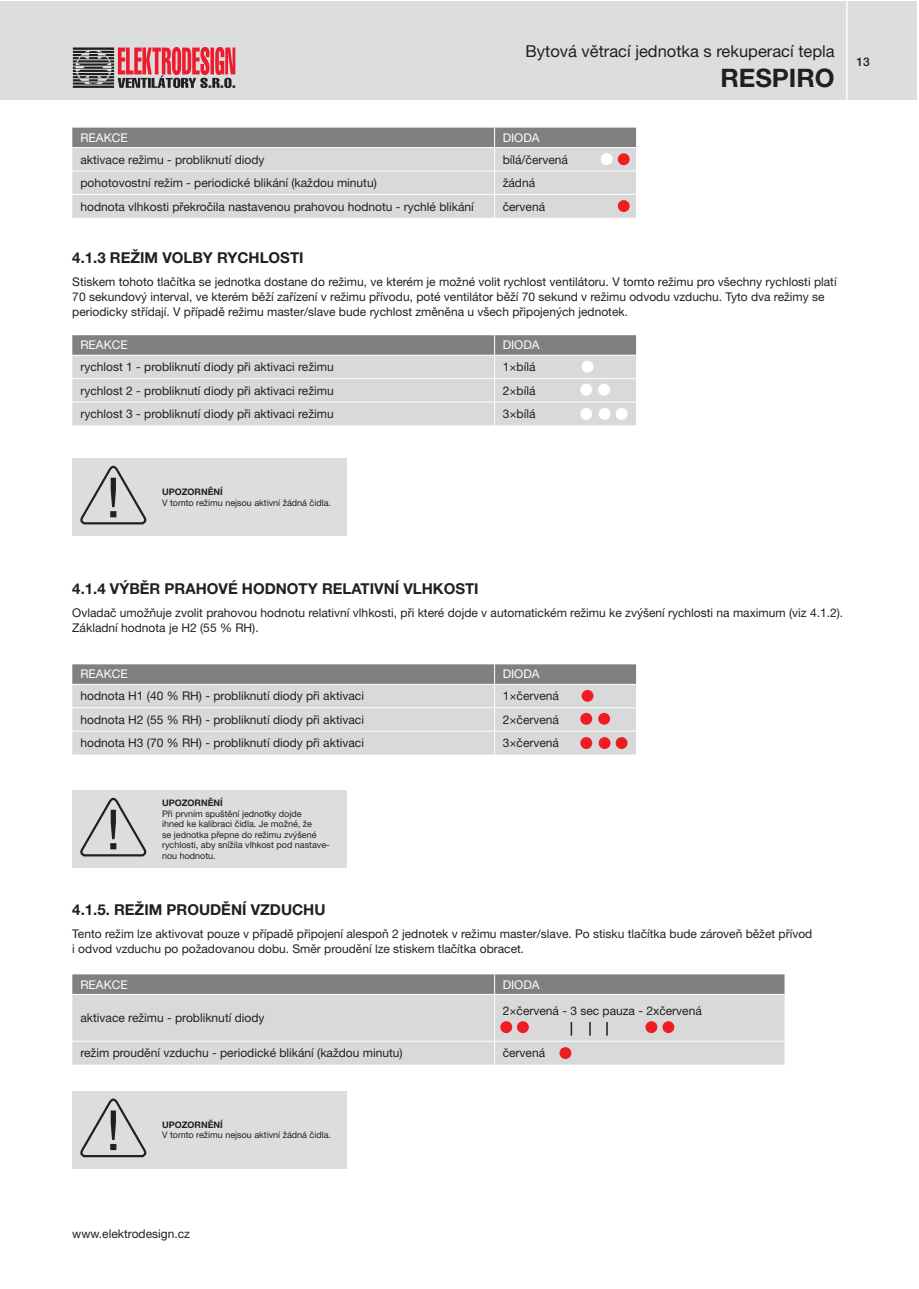
<style>
.page{position:relative;width:919px;height:1289px;background:#fff}
.page>*{position:absolute;margin:0;border:0;box-sizing:border-box;transform-origin:0 0}
.t1{font:55.35px "Helvetica Neue LT Pro";color:#231f20}
.t2{font:700 25.5px "Helvetica Neue LT Pro";color:#231f20}
.t3{font:16.5px "Helvetica Neue LT Pro";color:#231f20}
._1_1{font:700 15px "Helvetica Neue LT Pro";color:#231f20}
._02-text{font:12px/15px "Helvetica Neue LT Pro";color:#231f20}
.t4{font:12px "Helvetica Neue LT Pro";color:#fff}
.t5{font:500 12px "Helvetica Neue LT Pro";color:#231f20}
._02-text-2{font:9px/10.5px "Helvetica Neue LT Pro";color:#231f20}
._02-text-3{font:700 9px "Helvetica Neue LT Pro";color:#231f20}
</style>
<div class="page">
<div style="left:0;top:1px;width:916px;height:98px;background:#dcdddf"></div>
<hr style="left:846px;top:0;width:1px;height:102px;background:#fff">
<svg style="left:73px;top:47px;width:162px;height:41px"></svg>
<svg style="left:72px;top:128px;width:564px;height:90px;background:#c7c7c7"></svg>
<div style="left:617px;top:153px;width:12px;height:12px;background:#ee1d23;border-radius:50%"></div>
<div style="left:617px;top:200px;width:12px;height:12px;background:#ee1d23;border-radius:50%"></div>
<div style="left:600px;top:153px;width:12px;height:12px;background:#fff;border-radius:50%"></div>
<svg style="left:72px;top:335px;width:564px;height:90px;background:#c7c7c7"></svg>
<div style="left:581px;top:361px;width:12px;height:11px;background:#fff;border-radius:50%"></div>
<div style="left:580px;top:384px;width:12px;height:11px;background:#fff;border-radius:50%"></div>
<div style="left:598px;top:384px;width:12px;height:11px;background:#fff;border-radius:50%"></div>
<div style="left:580px;top:408px;width:12px;height:12px;background:#fff;border-radius:50%"></div>
<div style="left:598px;top:408px;width:12px;height:12px;background:#fff;border-radius:50%"></div>
<div style="left:615px;top:408px;width:12px;height:12px;background:#fff;border-radius:50%"></div>
<div style="left:72px;top:458px;width:274px;height:78px;background:#dcdddf"></div>
<svg style="left:80px;top:465px;width:67px;height:60px"></svg>
<svg style="left:72px;top:664px;width:564px;height:90px;background:#c7c6c6"></svg>
<div style="left:581px;top:690px;width:12px;height:11px;background:#ee1d23;border-radius:50%"></div>
<div style="left:580px;top:712px;width:12px;height:12px;background:#ee1d23;border-radius:50%"></div>
<div style="left:598px;top:712px;width:12px;height:12px;background:#ee1d23;border-radius:50%"></div>
<div style="left:580px;top:737px;width:12px;height:12px;background:#ee1d23;border-radius:50%"></div>
<div style="left:598px;top:737px;width:12px;height:12px;background:#ee1d23;border-radius:50%"></div>
<div style="left:615px;top:737px;width:12px;height:12px;background:#ee1d23;border-radius:50%"></div>
<div style="left:72px;top:790px;width:274px;height:78px;background:#dcdddf"></div>
<svg style="left:80px;top:797px;width:67px;height:60px"></svg>
<div style="left:72px;top:995px;width:712px;height:69px;background:#d9d9d9"></div>
<svg style="left:72px;top:974px;width:712px;height:20px;background:#838383"></svg>
<hr style="left:494px;top:994px;width:1px;height:46px;background:#fff">
<hr style="left:72px;top:1040px;width:422px;height:1px;background:#fff">
<hr style="left:494px;top:1040px;width:290px;height:1px;background:#fff">
<svg style="left:494px;top:1041px;width:1px;height:23px"></svg>
<div style="left:500px;top:1021px;width:12px;height:12px;background:#ee1d23;border-radius:50%"></div>
<div style="left:517px;top:1021px;width:12px;height:12px;background:#ee1d23;border-radius:50%"></div>
<div style="left:645px;top:1021px;width:12px;height:12px;background:#ee1d23;border-radius:50%"></div>
<div style="left:662px;top:1021px;width:12px;height:12px;background:#ee1d23;border-radius:50%"></div>
<svg style="left:570px;top:1022px;width:2px;height:13px"></svg>
<svg style="left:589px;top:1022px;width:1px;height:13px"></svg>
<svg style="left:606px;top:1022px;width:1px;height:13px"></svg>
<div style="left:559px;top:1047px;width:12px;height:12px;background:#ee1d23;border-radius:50%"></div>
<div style="left:72px;top:1091px;width:274px;height:77px;background:#dcdddf"></div>
<svg style="left:80px;top:1098px;width:67px;height:60px"></svg>
<h3 class="t3" style="left:525px;top:41px;width:310px">Bytová větrací jednotka s rekuperací tepla</h3>
<h2 class="t2" style="left:720px;top:62px;width:116px">RESPIRO</h2>
<p class="t4" style="left:80px;top:130px;width:49px">REAKCE</p>
<p class="t4" style="left:502px;top:130px;width:38px">DIODA</p>
<p class="_02-text" style="left:80px;top:151px;width:186px">aktivace režimu - probliknutí diody</p>
<p class="_02-text" style="left:502px;top:151px;width:67px">bílá/červená</p>
<p class="_02-text" style="left:80px;top:175px;width:298px">pohotovostní režim - periodické blikání (každou minutu)</p>
<p class="_02-text" style="left:502px;top:175px;width:34px">žádná</p>
<p class="_02-text" style="left:80px;top:198px;width:395px">hodnota vlhkosti překročila nastavenou prahovou hodnotu - rychlé blikání</p>
<p class="_02-text" style="left:502px;top:198px;width:44px">červená</p>
<p class="_1_1" style="left:72px;top:248px;width:233px">4.1.3 REŽIM VOLBY RYCHLOSTI</p>
<p class="_02-text" style="left:72px;top:274px;width:765px">Stiskem tohoto tlačítka se jednotka dostane do režimu, ve kterém je možné volit rychlost ventilátoru. V tomto režimu pro všechny rychlosti platí<br>70 sekundový interval, ve kterém běží zařízení v režimu přívodu, poté ventilátor běží 70 sekund v režimu odvodu vzduchu. Tyto dva režimy se periodicky střídají. V případě režimu master/slave bude rychlost změněna u všech připojených jednotek.</p>
<p class="t4" style="left:80px;top:337px;width:49px">REAKCE</p>
<p class="t4" style="left:502px;top:337px;width:38px">DIODA</p>
<p class="_02-text" style="left:80px;top:359px;width:255px">rychlost 1 - probliknutí diody při aktivaci režimu</p>
<p class="_02-text" style="left:502px;top:359px;width:34px">1×bílá</p>
<p class="_02-text" style="left:80px;top:382px;width:255px">rychlost 2 - probliknutí diody při aktivaci režimu</p>
<p class="_02-text" style="left:502px;top:382px;width:34px">2×bílá</p>
<p class="_02-text" style="left:80px;top:406px;width:255px">rychlost 3 - probliknutí diody při aktivaci režimu</p>
<p class="_02-text" style="left:502px;top:406px;width:34px">3×bílá</p>
<p class="t5" style="left:856px;top:54px;width:15px">13</p>
<p class="t1" style="left:106px;top:463px;width:16px">!</p>
<p class="_02-text-3" style="left:162px;top:486px;width:62px">UPOZORNĚNÍ</p>
<p class="_02-text-2" style="left:162px;top:497px;width:170px">V tomto režimu nejsou aktivní žádná čidla.</p>
<p class="_1_1" style="left:72px;top:578px;width:408px">4.1.4 VÝBĚR PRAHOVÉ HODNOTY RELATIVNÍ VLHKOSTI</p>
<p class="_02-text" style="left:72px;top:605px;width:772px">Ovladač umožňuje zvolit prahovou hodnotu relativní vlhkosti, při které dojde v automatickém režimu ke zvýšení rychlosti na maximum (viz 4.1.2).<br>Základní hodnota je H2 (55 % RH).</p>
<p class="t4" style="left:80px;top:666px;width:49px">REAKCE</p>
<p class="t4" style="left:502px;top:666px;width:38px">DIODA</p>
<p class="_02-text" style="left:80px;top:688px;width:285px">hodnota H1 (40 % RH) - probliknutí diody při aktivaci</p>
<p class="_02-text" style="left:502px;top:688px;width:58px">1×červená</p>
<p class="_02-text" style="left:80px;top:711px;width:285px">hodnota H2 (55 % RH) - probliknutí diody při aktivaci</p>
<p class="_02-text" style="left:502px;top:711px;width:58px">2×červená</p>
<p class="_02-text" style="left:80px;top:735px;width:285px">hodnota H3 (70 % RH) - probliknutí diody při aktivaci</p>
<p class="_02-text" style="left:502px;top:735px;width:58px">3×červená</p>
<p class="t1" style="left:106px;top:795px;width:16px">!</p>
<p class="_02-text-3" style="left:162px;top:797px;width:62px">UPOZORNĚNÍ</p>
<p class="_02-text-2" style="left:162px;top:808px;width:169px">Při prvním spuštění jednotky dojde<br>ihned ke kalibraci čidla. Je možné, že<br>se jednotka přepne do režimu zvýšené rychlosti, aby snížila vlhkost pod nastave&shy;nou hodnotu.</p>
<p class="_1_1" style="left:72px;top:899px;width:255px">4.1.5. REŽIM PROUDĚNÍ VZDUCHU</p>
<p class="_02-text" style="left:72px;top:925px;width:741px">Tento režim lze aktivovat pouze v případě připojení alespoň 2 jednotek v režimu master/slave. Po stisku tlačítka bude zároveň běžet přívod i odvod vzduchu po požadovanou dobu. Směr proudění lze stiskem tlačítka obracet.</p>
<p class="t4" style="left:80px;top:976px;width:49px">REAKCE</p>
<p class="t4" style="left:502px;top:976px;width:38px">DIODA</p>
<p class="_02-text" style="left:80px;top:1010px;width:186px">aktivace režimu - probliknutí diody</p>
<p class="_02-text" style="left:502px;top:1002px;width:200px">2×červená - 3 sec pauza - 2xčervená</p>
<p class="_02-text" style="left:80px;top:1045px;width:324px">režim proudění vzduchu - periodické blikání (každou minutu)</p>
<p class="_02-text" style="left:502px;top:1045px;width:44px">červená</p>
<p class="t1" style="left:106px;top:1096px;width:16px">!</p>
<p class="_02-text-3" style="left:162px;top:1119px;width:62px">UPOZORNĚNÍ</p>
<p class="_02-text-2" style="left:162px;top:1129px;width:170px">V tomto režimu nejsou aktivní žádná čidla.</p>
<p class="_02-text" style="left:72px;top:1225px;width:119px">www.elektrodesign.cz</p>
</div>
